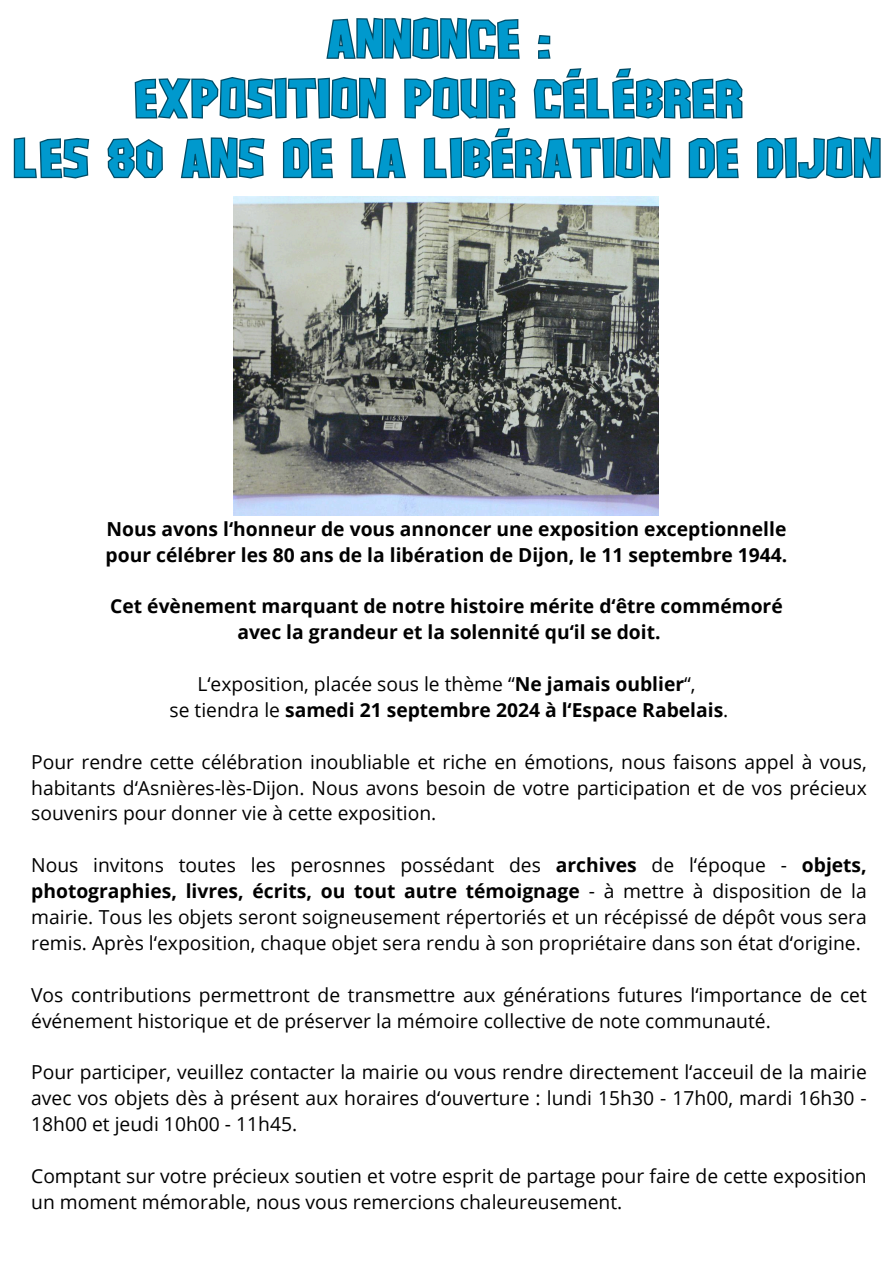
<style>
.page{position:relative;width:894px;height:1264px;background:#fff}
.page>*{position:absolute;margin:0;border:0;box-sizing:border-box;transform-origin:0 0}
.t1{font:55.5px/59.7px "Unique";letter-spacing:.01em;color:#0099cd;text-align:center}
.t2{font:19.2px/25.8px "Open Sans";color:#000;text-align:justify}
.t3{font:700 19.2px/25.8px "Open Sans";color:#000}
.s1{font-weight:700}
.s2{font-weight:400}
</style>
<div class="page">
<img style="left:233px;top:196px;width:425px;height:320px">
<svg style="left:326px;top:17px;width:225px;height:42px"></svg>
<svg style="left:134px;top:68px;width:609px;height:51px"></svg>
<svg style="left:13px;top:127px;width:868px;height:52px"></svg>
<p class="t1" style="left:13px;top:11px;width:868px">ANNONCE :<br>EXPOSITION POUR CÉLÉBRER<br>LES 80 ANS DE LA LIBÉRATION DE DIJON</p>
<h2 class="t3" style="left:106px;top:515px;width:683px">Nous avons l‘honneur de vous annoncer une exposition exceptionnelle pour célébrer les 80 ans de la libération de Dijon, le 11 septembre 1944.</h2>
<h2 class="t3" style="left:110px;top:593px;width:673px;text-align:center">Cet évènement marquant de notre histoire mérite d‘être commémoré avec la grandeur et la solennité qu‘il se doit.</h2>
<p class="t2" style="left:197px;top:670px;width:499px">L‘exposition, placée sous le thème “<span class="s1">Ne jamais oublier</span>“,</p>
<p class="t3" style="left:169px;top:696px;width:560px"><span class="s2">se tiendra le</span> samedi 21 septembre 2024 à l‘Espace Rabelais<span class="s2">.</span></p>
<p class="t2" style="left:31px;top:748px;width:836px">Pour rendre cette célébration inoubliable et riche en émotions, nous faisons appel à vous, habitants d‘Asnières-lès-Dijon. Nous avons besoin de votre participation et de vos précieux souvenirs pour donner vie à cette exposition.</p>
<p class="t2" style="left:31px;top:851px;width:836px">Nous invitons toutes les perosnnes possédant des <span class="s1">archives</span> de l‘époque - <span class="s1">objets, photographies, livres, écrits, ou tout autre témoignage</span> - à mettre à disposition de la mairie. Tous les objets seront soigneusement répertoriés et un récépissé de dépôt vous sera remis. Après l‘exposition, chaque objet sera rendu à son propriétaire dans son état d‘origine.</p>
<p class="t2" style="left:31px;top:981px;width:836px">Vos contributions permettront de transmettre aux générations futures l‘importance de cet événement historique et de préserver la mémoire collective de note communauté.</p>
<p class="t2" style="left:31px;top:1058px;width:836px">Pour participer, veuillez contacter la mairie ou vous rendre directement l‘acceuil de la mairie avec vos objets dès à présent aux horaires d‘ouverture : lundi 15h30 - 17h00, mardi 16h30 - 18h00 et jeudi 10h00 - 11h45.</p>
<p class="t2" style="left:31px;top:1162px;width:836px">Comptant sur votre précieux soutien et votre esprit de partage pour faire de cette exposition un moment mémorable, nous vous remercions chaleureusement.</p>
</div>
